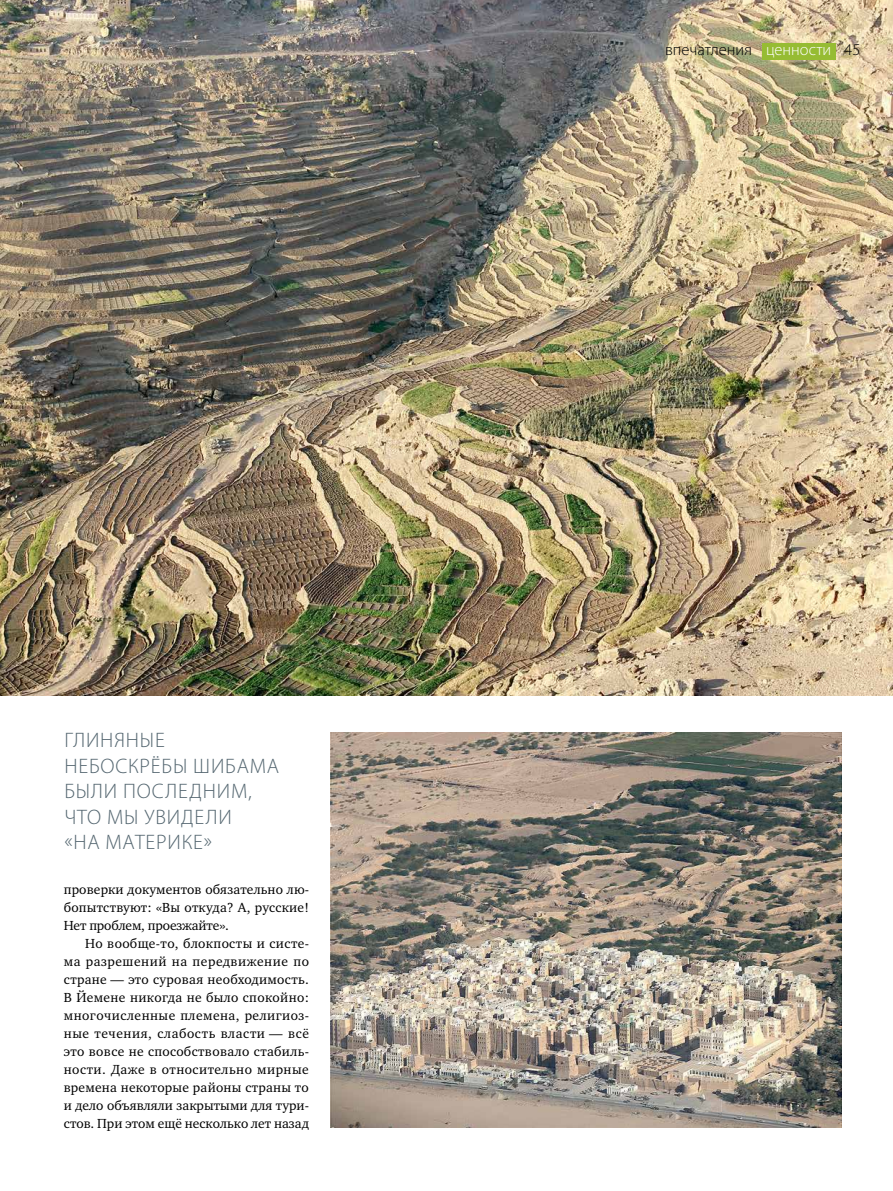
<style>
.page{position:relative;width:893px;height:1191px;background:#fff}
.page>*{position:absolute;margin:0;border:0;box-sizing:border-box;transform-origin:0 0}
.t1{font:300 21px/25.5px "Myriad Pro";letter-spacing:.04em;color:#546670}
.t2{font:300 16.5px "Myriad Pro";color:#000}
.t3{font:13.5px/18px "Charter ITC";letter-spacing:.005em;color:#000;text-align:justify}
.s1{color:#fff}
</style>
<div class="page">
<img style="left:0;top:0;width:893px;height:696px">
<img style="left:330px;top:732px;width:512px;height:395px">
<div style="left:762px;top:43px;width:73px;height:16px;background:#96bc33"></div>
<h1 class="t1" style="left:64px;top:727px;width:216px">ГЛИНЯНЫЕ<br>НЕБОСКРЁБЫ ШИБАМА<br>БЫЛИ ПОСЛЕДНИМ,<br>ЧТО МЫ УВИДЕЛИ<br>«НА МАТЕРИКЕ»</h1>
<p class="t3" style="left:64px;top:880px;width:247px">проверки документов обязательно лю&shy;бопытствуют: «Вы откуда? А, русские!<br>Нет проблем, проезжайте».</p>
<p class="t3" style="left:64px;top:934px;width:247px;text-indent:21px">Но вообще-то, блокпосты и систе&shy;ма разрешений на передвижение по стране — это суровая необходимость.<br>В Йемене никогда не было спокойно: многочисленные племена, религиоз&shy;ные течения, слабость власти — всё это вовсе не способствовало стабиль&shy;ности. Даже в относительно мирные времена некоторые районы страны то и дело объявляли закрытыми для тури&shy;стов. При этом ещё несколько лет назад</p>
<p class="t2" style="left:665px;top:40px;width:197px">впечатления <span class="s1">ценности</span> 45</p>
</div>
